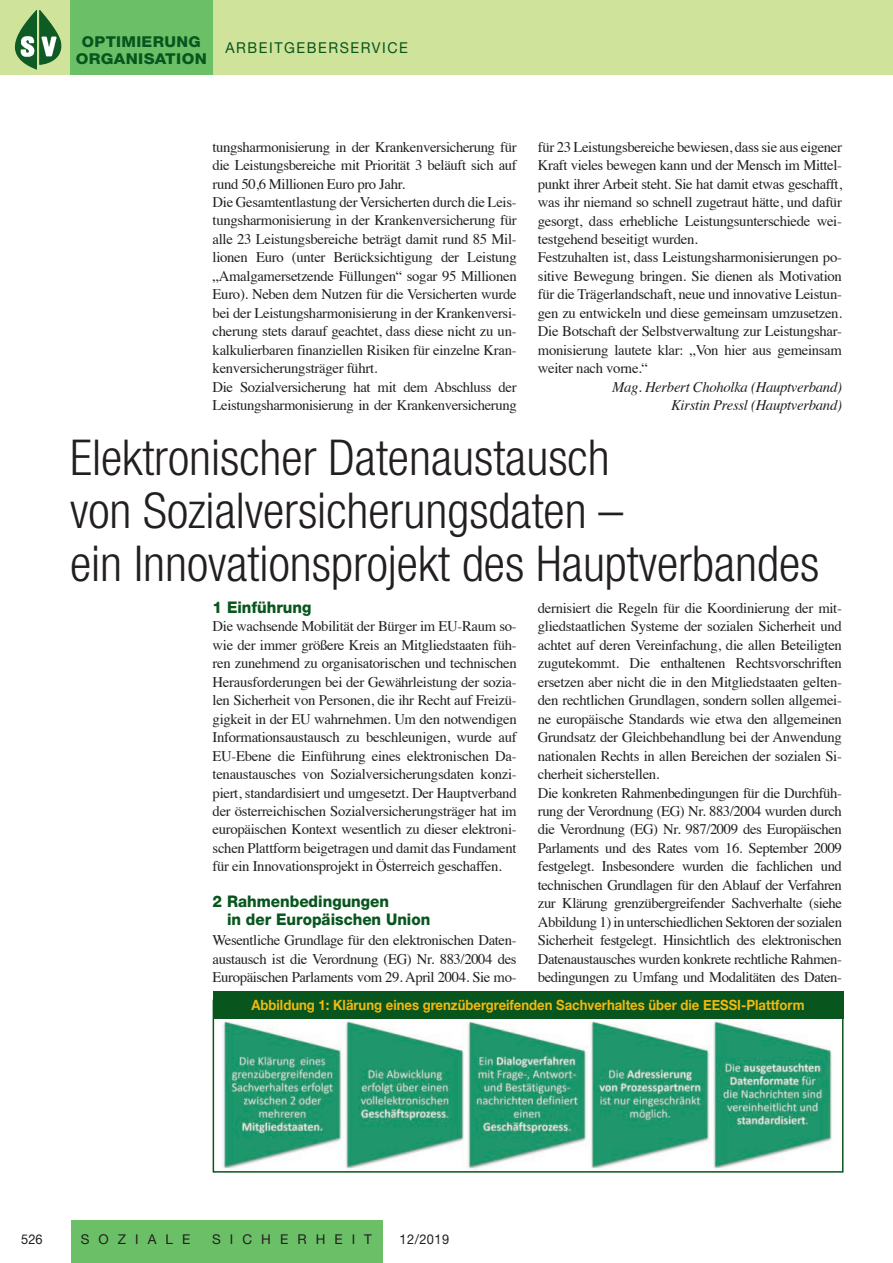
<style>
.page{position:relative;width:893px;height:1263px;background:#fff}
.page>*{position:absolute;margin:0;border:0;box-sizing:border-box;transform-origin:0 0}
.t1{font:300 condensed 49.5px/52.5px "Helvetica Neue LT Std";color:#231f20}
.t2{font:800 16.05px/18.5px "Helvetica Neue";color:#08551e;scale:.95 1}
.t3{font:800 15px/17.5px "Helvetica Neue LT Std";letter-spacing:.02em;color:#08551e;text-align:center;scale:1.05 1}
.t4{font:15px "Helvetica Neue LT Std";letter-spacing:.11em;color:#08551e;scale:.95 1}
.t5{font:14.7px/18.5px "Times";letter-spacing:-.02em;color:#231f20}
.t6{font:italic 14.7px/18.5px "Times";letter-spacing:-.02em;color:#231f20;text-align:right}
.t7{font:700 14.1px "Helvetica Neue";color:#f2b90f;scale:.93 1}
.t8{font:13.5px "Helvetica Neue LT Std";letter-spacing:.67em;color:#231f20}
.t9{font:13.5px "Helvetica Neue LT Std";letter-spacing:.67em;color:#231f20;scale:.95 1}
</style>
<div class="page">
<div style="left:71px;top:1220px;width:312px;height:43px;background:#6bc067"></div>
<div style="left:0;top:0;width:893px;height:74px;background:#d0e39a"></div>
<div style="left:70px;top:0;width:143px;height:74px;background:#6bc067"></div>
<img style="left:39px;top:10px;width:22px;height:55px">
<img style="left:221px;top:1021px;width:611px;height:148px">
<div style="left:213px;top:1000px;width:630px;height:172px;border:2px solid #08551e"></div>
<div style="left:213px;top:991px;width:630px;height:28px;background:#08551e"></div>
<p class="t3" style="left:76px;top:33px;width:126px">OPTIMIERUNG<br>ORGANISATION</p>
<p class="t4" style="left:225px;top:39px;width:194px">ARBEITGEBERSERVICE</p>
<p class="t5" style="left:213px;top:136px;width:306px">tungsharmonisierung in der Krankenversicherung für die Leistungsbereiche mit Priorität 3 beläuft sich auf rund 50,6 Millionen Euro pro Jahr.<br>Die Gesamtentlastung der Versicherten durch die Leis&shy;tungsharmonisierung in der Krankenversicherung für alle 23 Leistungsbereiche beträgt damit rund 85 Mil&shy;lionen Euro (unter Berücksichtigung der Leistung „Amalgamersetzende Füllungen“ sogar 95 Millionen Euro). Neben dem Nutzen für die Versicherten wurde bei der Leistungsharmonisierung in der Krankenversi&shy;cherung stets darauf geachtet, dass diese nicht zu un&shy;kalkulierbaren finanziellen Risiken für einzelne Kran&shy;kenversicherungsträger führt.<br>Die Sozialversicherung hat mit dem Abschluss der Leistungsharmonisierung in der Krankenversicherung</p>
<p class="t5" style="left:538px;top:136px;width:306px">für 23 Leistungsbereiche bewiesen, dass sie aus eigener Kraft vieles bewegen kann und der Mensch im Mittel&shy;punkt ihrer Arbeit steht. Sie hat damit etwas geschafft, was ihr niemand so schnell zugetraut hätte, und dafür gesorgt, dass erhebliche Leistungsunterschiede wei&shy;testgehend beseitigt wurden.<br>Festzuhalten ist, dass Leistungsharmonisierungen po&shy;sitive Bewegung bringen. Sie dienen als Motivation für die Trägerlandschaft, neue und innovative Leistun&shy;gen zu entwickeln und diese gemeinsam umzusetzen.<br>Die Botschaft der Selbstverwaltung zur Leistungshar&shy;monisierung lautete klar: „Von hier aus gemeinsam weiter nach vorne.“</p>
<p class="t6" style="left:612px;top:376px;width:231px">Mag. Herbert Choholka (Hauptverband)<br>Kirstin Pressl (Hauptverband)</p>
<h1 class="t1" style="left:70px;top:431px;width:751px">Elektronischer Datenaustausch<br>von Sozialversicherungsdaten –<br>ein Innovationsprojekt des Hauptverbandes</h1>
<p class="t2" style="left:213px;top:598px;width:106px">1 Einführung</p>
<p class="t5" style="left:213px;top:616px;width:306px;text-align:justify">Die wachsende Mobilität der Bürger im EU-Raum so&shy;wie der immer größere Kreis an Mitgliedstaaten füh&shy;ren zunehmend zu organisatorischen und technischen Herausforderungen bei der Gewährleistung der sozia&shy;len Sicherheit von Personen, die ihr Recht auf Freizü&shy;gigkeit in der EU wahrnehmen. Um den notwendigen Informationsaustausch zu beschleunigen, wurde auf EU-Ebene die Einführung eines elektronischen Da&shy;tenaustausches von Sozialversicherungsdaten konzi&shy;piert, standardisiert und umgesetzt. Der Hauptverband der österreichischen Sozialversicherungsträger hat im europäischen Kontext wesentlich zu dieser elektroni&shy;schen Plattform beigetragen und damit das Fundament für ein Innovationsprojekt in Österreich geschaffen.</p>
<p class="t2" style="left:227px;top:892px;width:216px;text-indent:-14px">2 Rahmenbedingungen<br>in der Europäischen Union</p>
<p class="t5" style="left:213px;top:930px;width:306px;text-align:justify">Wesentliche Grundlage für den elektronischen Daten&shy;austausch ist die Verordnung (EG) Nr. 883/2004 des Europäischen Parlaments vom 29. April 2004. Sie mo-</p>
<p class="t5" style="left:538px;top:598px;width:306px">dernisiert die Regeln für die Koordinierung der mit&shy;gliedstaatlichen Systeme der sozialen Sicherheit und achtet auf deren Vereinfachung, die allen Beteiligten zugutekommt. Die enthaltenen Rechtsvorschriften ersetzen aber nicht die in den Mitgliedstaaten gelten&shy;den rechtlichen Grundlagen, sondern sollen allgemei&shy;ne europäische Standards wie etwa den allgemeinen Grundsatz der Gleichbehandlung bei der Anwendung nationalen Rechts in allen Bereichen der sozialen Si&shy;cherheit sicherstellen.<br>Die konkreten Rahmenbedingungen für die Durchfüh&shy;rung der Verordnung (EG) Nr. 883/2004 wurden durch die Verordnung (EG) Nr. 987/2009 des Europäischen Parlaments und des Rates vom 16. September 2009 festgelegt. Insbesondere wurden die fachlichen und technischen Grundlagen für den Ablauf der Verfahren zur Klärung grenzübergreifender Sachverhalte (siehe Abbildung 1) in unterschiedlichen Sektoren der sozialen Sicherheit festgelegt. Hinsichtlich des elektronischen Datenaustausches wurden konkrete rechtliche Rahmen&shy;bedingungen zu Umfang und Modalitäten des Daten-</p>
<p class="t7" style="left:252px;top:994px;width:596px">Abbildung 1: Klärung eines grenzübergreifenden Sachverhaltes über die EESSI-Plattform</p>
<p class="t9" style="left:21px;top:1231px;width:24px">526</p>
<p class="t8" style="left:81px;top:1231px;width:111px">SOZIALE</p>
<p class="t8" style="left:212px;top:1231px;width:161px">SICHERHEIT</p>
<p class="t9" style="left:400px;top:1231px;width:54px">12/2019</p>
</div>
